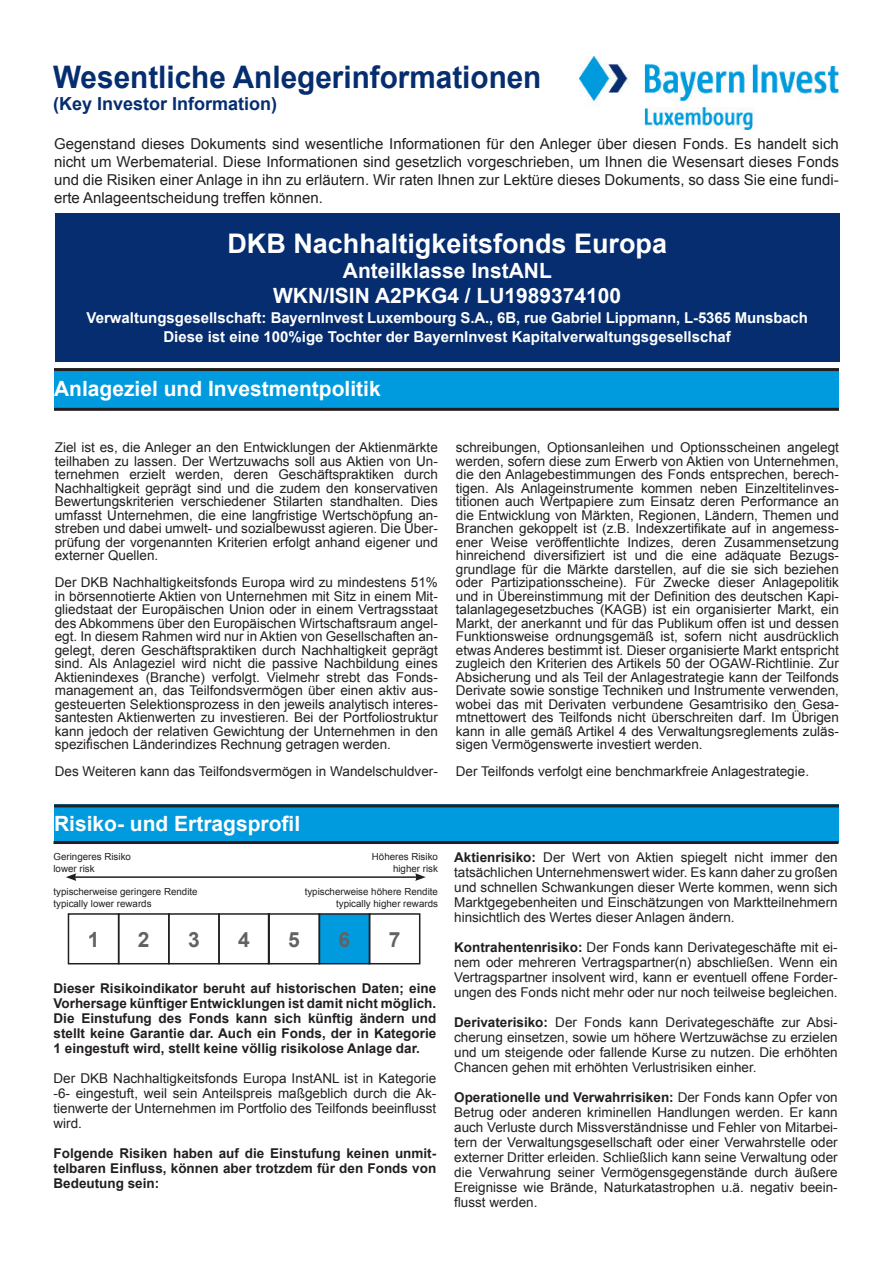
<style>
.page{position:relative;width:893px;height:1263px;background:#fff}
.page>*{position:absolute;margin:0;border:0;box-sizing:border-box;transform-origin:0 0}
.t1{font:700 31.05px "Arial";color:#052d6f;scale:.96 1}
.t2{font:700 27px "Arial";color:#fff}
.t3{font:700 21px "Arial";color:#fff}
.t4{font:700 21px "Arial";color:#626265}
.t5{font:700 18px "Arial";color:#052d6f}
.t6{font:15px/18px "Arial";color:#231f20;text-align:justify}
.t7{font:700 15px/19.5px "Arial";color:#fff;text-align:center}
.Copy{font:13.5px/13.5px "Arial";color:#231f20;text-align:justify}
.t8{font:700 13.5px/15px "Arial";color:#231f20;text-align:justify}
.t9{font:9.75px "Arial";color:#231f20}
.s1{font-weight:700}
</style>
<div class="page">
<div style="left:55px;top:213px;width:785px;height:149px;background:#052d6f"></div>
<div style="left:54px;top:370px;width:785px;height:38px;background:#009bde"></div>
<div style="left:54px;top:804px;width:785px;height:38px;background:#009bde"></div>
<hr style="left:74px;top:876px;width:343px;height:2px;background:#231f20">
<svg style="left:66px;top:873px;width:10px;height:8px"></svg>
<svg style="left:415px;top:873px;width:11px;height:8px"></svg>
<div style="left:68px;top:913px;width:51px;height:51px;border:2px solid #231f20"></div>
<div style="left:118px;top:913px;width:52px;height:51px;border:2px solid #231f20"></div>
<div style="left:168px;top:913px;width:52px;height:51px;border:2px solid #231f20"></div>
<div style="left:218px;top:913px;width:52px;height:51px;border:2px solid #231f20"></div>
<div style="left:319px;top:914px;width:51px;height:50px;background:#009bde"></div>
<div style="left:319px;top:913px;width:51px;height:51px;border:2px solid #231f20"></div>
<div style="left:369px;top:913px;width:51px;height:51px;border:2px solid #231f20"></div>
<hr style="left:54px;top:368px;width:785px;height:3px;background:#231f20">
<hr style="left:54px;top:408px;width:785px;height:3px;background:#231f20">
<hr style="left:54px;top:841px;width:784px;height:3px;background:#231f20">
<hr style="left:54px;top:804px;width:785px;height:3px;background:#231f20">
<div style="left:268px;top:913px;width:52px;height:51px;border:2px solid #231f20"></div>
<img style="left:579px;top:56px;width:260px;height:74px">
<p class="t1" style="left:53px;top:55px;width:510px">Wesentliche Anlegerinformationen</p>
<p class="t5" style="left:53px;top:91px;width:226px">(Key Investor Information)</p>
<p class="t6" style="left:54px;top:135px;width:786px">Gegenstand dieses Dokuments sind wesentliche Informationen für den Anleger über diesen Fonds. Es handelt sich nicht um Werbematerial. Diese Informationen sind gesetzlich vorgeschrieben, um Ihnen die Wesensart dieses Fonds und die Risiken einer Anlage in ihn zu erläutern. Wir raten Ihnen zur Lektüre dieses Dokuments, so dass Sie eine fundi&shy;erte Anlageentscheidung treffen können.</p>
<p class="t2" style="left:227px;top:224px;width:441px">DKB Nachhaltigkeitsfonds Europa</p>
<p class="t3" style="left:343px;top:256px;width:210px">Anteilklasse InstANL</p>
<p class="t3" style="left:273px;top:281px;width:350px">WKN/ISIN A2PKG4 / LU1989374100</p>
<p class="t7" style="left:87px;top:308px;width:723px">Verwaltungsgesellschaft: BayernInvest Luxembourg S.A., 6B, rue Gabriel Lippmann, L-5365 Munsbach<br>Diese ist eine 100%ige Tochter der BayernInvest Kapitalverwaltungsgesellschaf</p>
<p class="t3" style="left:54px;top:374px;width:328px">Anlageziel und Investmentpolitik</p>
<p class="Copy" style="left:55px;top:441px;width:385px">Ziel ist es, die Anleger an den Entwicklungen der Aktienmärkte teilhaben zu lassen. Der Wertzuwachs soll aus Aktien von Un&shy;ternehmen erzielt werden, deren Geschäftspraktiken durch Nachhaltigkeit geprägt sind und die zudem den konservativen Bewertungskriterien verschiedener Stilarten standhalten. Dies umfasst Unternehmen, die eine langfristige Wertschöpfung an&shy;streben und dabei umwelt- und sozialbewusst agieren. Die Über&shy;prüfung der vorgenannten Kriterien erfolgt anhand eigener und externer Quellen.</p>
<p class="Copy" style="left:55px;top:576px;width:385px">Der DKB Nachhaltigkeitsfonds Europa wird zu mindestens 51% in börsennotierte Aktien von Unternehmen mit Sitz in einem Mit&shy;gliedstaat der Europäischen Union oder in einem Vertragsstaat des Abkommens über den Europäischen Wirtschaftsraum angel&shy;egt. In diesem Rahmen wird nur in Aktien von Gesellschaften an&shy;gelegt, deren Geschäftspraktiken durch Nachhaltigkeit geprägt sind. Als Anlageziel wird nicht die passive Nachbildung eines Aktienindexes (Branche) verfolgt. Vielmehr strebt das Fonds&shy;management an, das Teilfondsvermögen über einen aktiv aus&shy;gesteuerten Selektionsprozess in den jeweils analytisch interes&shy;santesten Aktienwerten zu investieren. Bei der Portfoliostruktur kann jedoch der relativen Gewichtung der Unternehmen in den spezifischen Länderindizes Rechnung getragen werden.</p>
<p class="Copy" style="left:55px;top:765px;width:385px">Des Weiteren kann das Teilfondsvermögen in Wandelschuldver-</p>
<p class="t3" style="left:54px;top:809px;width:248px">Risiko- und Ertragsprofil</p>
<p class="t9" style="left:53px;top:850px;width:79px">Geringeres Risiko</p>
<p class="t9" style="left:53px;top:862px;width:43px">lower risk</p>
<p class="t9" style="left:53px;top:885px;width:146px">typischerweise geringere Rendite</p>
<p class="t9" style="left:53px;top:897px;width:100px">typically lower rewards</p>
<p class="t9" style="left:372px;top:850px;width:68px">Höheres Risiko</p>
<p class="t9" style="left:393px;top:862px;width:46px">higher risk</p>
<p class="t9" style="left:305px;top:885px;width:135px">typischerweise höhere Rendite</p>
<p class="t9" style="left:336px;top:897px;width:103px">typically higher rewards</p>
<p class="t4" style="left:88px;top:924px;width:13px">1</p>
<p class="t4" style="left:138px;top:924px;width:13px">2</p>
<p class="t4" style="left:188px;top:924px;width:13px">3</p>
<p class="t4" style="left:238px;top:924px;width:13px">4</p>
<p class="t4" style="left:288px;top:924px;width:13px">5</p>
<p class="t4" style="left:339px;top:924px;width:13px">6</p>
<p class="t4" style="left:389px;top:924px;width:13px">7</p>
<p class="t8" style="left:54px;top:981px;width:384px">Dieser Risikoindikator beruht auf historischen Daten; eine Vorhersage künftiger Entwicklungen ist damit nicht möglich.<br>Die Einstufung des Fonds kann sich künftig ändern und stellt keine Garantie dar. Auch ein Fonds, der in Kategorie 1 eingestuft wird, stellt keine völlig risikolose Anlage dar.</p>
<p class="Copy" style="left:54px;top:1071px;width:384px;line-height:15px">Der DKB Nachhaltigkeitsfonds Europa InstANL ist in Kategorie -6- eingestuft, weil sein Anteilspreis maßgeblich durch die Ak&shy;tienwerte der Unternehmen im Portfolio des Teilfonds beeinflusst wird.</p>
<p class="t8" style="left:54px;top:1146px;width:384px">Folgende Risiken haben auf die Einstufung keinen unmit&shy;telbaren Einfluss, können aber trotzdem für den Fonds von Bedeutung sein:</p>
<p class="Copy" style="left:456px;top:441px;width:385px">schreibungen, Optionsanleihen und Optionsscheinen angelegt werden, sofern diese zum Erwerb von Aktien von Unternehmen, die den Anlagebestimmungen des Fonds entsprechen, berech&shy;tigen. Als Anlageinstrumente kommen neben Einzeltitelinves&shy;titionen auch Wertpapiere zum Einsatz deren Performance an die Entwicklung von Märkten, Regionen, Ländern, Themen und Branchen gekoppelt ist (z.B. Indexzertifikate auf in angemess&shy;ener Weise veröffentlichte Indizes, deren Zusammensetzung hinreichend diversifiziert ist und die eine adäquate Bezugs&shy;grundlage für die Märkte darstellen, auf die sie sich beziehen oder Partizipationsscheine). Für Zwecke dieser Anlagepolitik und in Übereinstimmung mit der Definition des deutschen Kapi&shy;talanlagegesetzbuches (KAGB) ist ein organisierter Markt, ein Markt, der anerkannt und für das Publikum offen ist und dessen Funktionsweise ordnungsgemäß ist, sofern nicht ausdrücklich etwas Anderes bestimmt ist. Dieser organisierte Markt entspricht zugleich den Kriterien des Artikels 50 der OGAW-Richtlinie. Zur Absicherung und als Teil der Anlagestrategie kann der Teilfonds Derivate sowie sonstige Techniken und Instrumente verwenden, wobei das mit Derivaten verbundene Gesamtrisiko den Gesa&shy;mtnettowert des Teilfonds nicht überschreiten darf. Im Übrigen kann in alle gemäß Artikel 4 des Verwaltungsreglements zuläs&shy;sigen Vermögenswerte investiert werden.</p>
<p class="Copy" style="left:456px;top:765px;width:355px">Der Teilfonds verfolgt eine benchmarkfreie Anlagestrategie.</p>
<p class="Copy" style="left:454px;top:850px;width:385px;line-height:15px"><span class="s1">Aktienrisiko:</span> Der Wert von Aktien spiegelt nicht immer den tatsächlichen Unternehmenswert wider. Es kann daher zu großen und schnellen Schwankungen dieser Werte kommen, wenn sich Marktgegebenheiten und Einschätzungen von Marktteilnehmern hinsichtlich des Wertes dieser Anlagen ändern.</p>
<p class="Copy" style="left:454px;top:940px;width:385px;line-height:15px"><span class="s1">Kontrahentenrisiko:</span> Der Fonds kann Derivategeschäfte mit ei&shy;nem oder mehreren Vertragspartner(n) abschließen. Wenn ein Vertragspartner insolvent wird, kann er eventuell offene Forder&shy;ungen des Fonds nicht mehr oder nur noch teilweise begleichen.</p>
<p class="Copy" style="left:454px;top:1015px;width:385px;line-height:15px"><span class="s1">Derivaterisiko:</span> Der Fonds kann Derivategeschäfte zur Absi&shy;cherung einsetzen, sowie um höhere Wertzuwächse zu erzielen und um steigende oder fallende Kurse zu nutzen. Die erhöhten Chancen gehen mit erhöhten Verlustrisiken einher.</p>
<p class="Copy" style="left:454px;top:1090px;width:385px;line-height:15px"><span class="s1">Operationelle und Verwahrrisiken:</span> Der Fonds kann Opfer von Betrug oder anderen kriminellen Handlungen werden. Er kann auch Verluste durch Missverständnisse und Fehler von Mitarbei&shy;tern der Verwaltungsgesellschaft oder einer Verwahrstelle oder externer Dritter erleiden. Schließlich kann seine Verwaltung oder die Verwahrung seiner Vermögensgegenstände durch äußere Ereignisse wie Brände, Naturkatastrophen u.ä. negativ beein&shy;flusst werden.</p>
</div>
